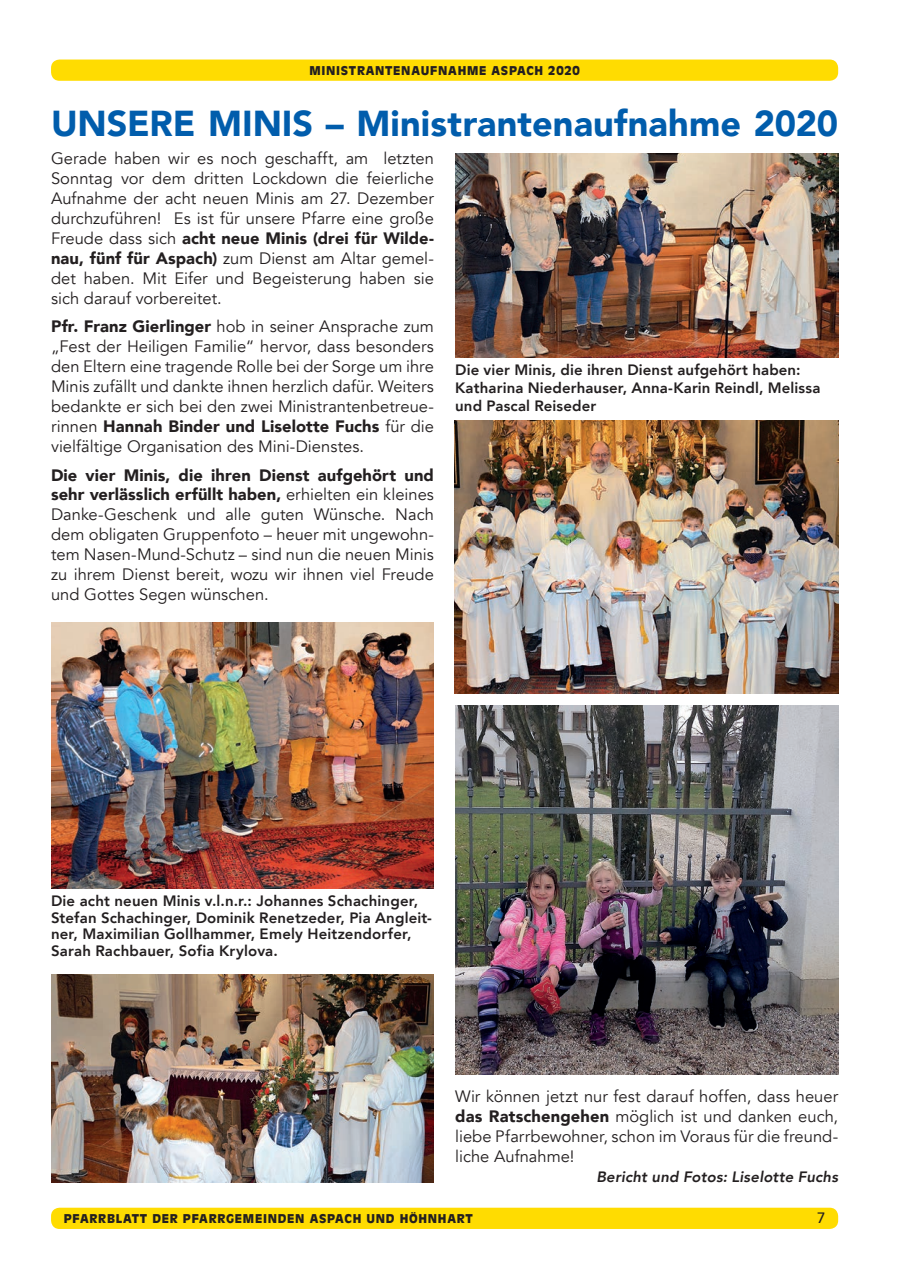
<style>
.page{position:relative;width:902px;height:1280px;background:#fff}
.page>*{position:absolute;margin:0;border:0;box-sizing:border-box;transform-origin:0 0}
.t1{font:900 36px "Avenir";color:#015dac}
.t2{font:16.5px/20px "Avenir";color:#231f20;text-align:justify}
.t3{font:800 15px/16.5px "Avenir";letter-spacing:.01em;color:#231f20}
.t4{font:italic 800 15px "Avenir";letter-spacing:.01em;color:#231f20}
.t5{font:500 15px "Avenir";color:#231f20}
.t6{font:900 12px "Antique Olive Std";letter-spacing:.06em;color:#231f20}
.s1{font-weight:900}
</style>
<div class="page">
<div style="left:51px;top:1208px;width:787px;height:21px;background:#ffdc01;border-radius:9px"></div>
<div style="left:51px;top:60px;width:787px;height:21px;background:#ffdc01;border-radius:9px"></div>
<img style="left:51px;top:623px;width:383px;height:265px">
<img style="left:455px;top:153px;width:383px;height:204px">
<img style="left:51px;top:974px;width:383px;height:209px">
<img style="left:454px;top:421px;width:384px;height:272px">
<img style="left:455px;top:706px;width:383px;height:369px">
<p class="t6" style="left:309px;top:64px;width:272px">MINISTRANTENAUFNAHME ASPACH 2020</p>
<h1 class="t1" style="left:51px;top:93px;width:788px">UNSERE MINIS – Ministrantenaufnahme 2020</h1>
<p class="t2" style="left:51px;top:149px;width:384px">Gerade haben wir es noch geschafft, am letzten Sonntag vor dem dritten Lockdown die feierliche Aufnahme der acht neuen Minis am 27. Dezember durchzuführen! Es ist für unsere Pfarre eine große Freude dass sich <span class="s1">acht neue Minis (drei für Wilde&shy;nau, fünf für Aspach)</span> zum Dienst am Altar gemel&shy;det haben. Mit Eifer und Begeisterung haben sie sich darauf vorbereitet.</p>
<p class="t2" style="left:51px;top:317px;width:384px"><span class="s1">Pfr. Franz Gierlinger</span> hob in seiner Ansprache zum „Fest der Heiligen Familie“ hervor, dass besonders den Eltern eine tragende Rolle bei der Sorge um ihre Minis zufällt und dankte ihnen herzlich dafür. Weiters bedankte er sich bei den zwei Ministrantenbetreue&shy;rinnen <span class="s1">Hannah Binder und Liselotte Fuchs</span> für die vielfältige Organisation des Mini-Dienstes.</p>
<p class="t2" style="left:51px;top:465px;width:384px"><span class="s1">Die vier Minis, die ihren Dienst aufgehört und sehr verlässlich erfüllt haben,</span> erhielten ein kleines Danke-Geschenk und alle guten Wünsche. Nach dem obligaten Gruppenfoto – heuer mit ungewohn&shy;tem Nasen-Mund-Schutz – sind nun die neuen Minis zu ihrem Dienst bereit, wozu wir ihnen viel Freude und Gottes Segen wünschen.</p>
<p class="t3" style="left:455px;top:361px;width:366px;line-height:18px">Die vier Minis, die ihren Dienst aufgehört haben:<br>Katharina Niederhauser, Anna-Karin Reindl, Melissa und Pascal Reiseder</p>
<p class="t3" style="left:51px;top:893px;width:382px">Die acht neuen Minis v.l.n.r.: Johannes Schachinger, Stefan Schachinger, Dominik Renetzeder, Pia Angleit&shy;ner, Maximilian Gollhammer, Emely Heitzendorfer, Sarah Rachbauer, Sofia Krylova.</p>
<p class="t2" style="left:455px;top:1087px;width:384px">Wir können jetzt nur fest darauf hoffen, dass heuer <span class="s1">das Ratschengehen</span> möglich ist und danken euch, liebe Pfarrbewohner, schon im Voraus für die freund&shy;liche Aufnahme!</p>
<p class="t4" style="left:596px;top:1168px;width:243px">Bericht und Fotos: Liselotte Fuchs</p>
<p class="t6" style="left:64px;top:1212px;width:410px">PFARRBLATT DER PFARRGEMEINDEN ASPACH UND HÖHNHART</p>
<p class="t5" style="left:817px;top:1205px;width:10px">7</p>
</div>
